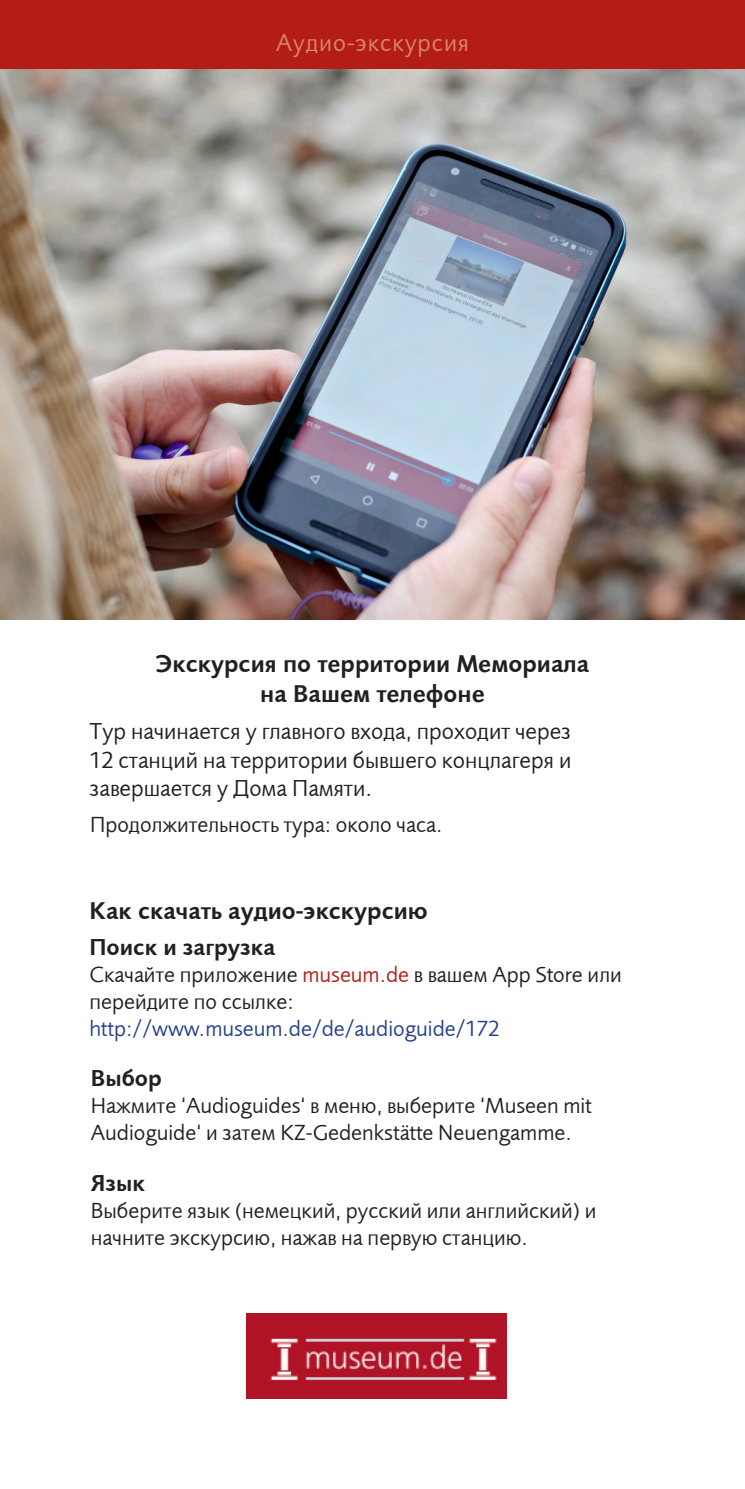
<style>
.page{position:relative;width:745px;height:1489px;background:#fff}
.page>*{position:absolute;margin:0;border:0;box-sizing:border-box;transform-origin:0 0}
.t1{font:25px "Foundry Sans Demi CY";color:#231f20}
.t2{font:25px "Foundry Sans Book CY";letter-spacing:.04em;color:#d7876b}
.t3{font:23.75px/28.5px "Foundry Sans Book CY";color:#231f20;text-align:justify}
.t4{font:23.75px "Foundry Sans Demi CY";color:#231f20}
.t5{font:22.5px/27px "Foundry Sans Book CY";color:#231f20}
.t6{font:22.5px "Foundry Sans Book CY";color:#253f8e}
.s1{color:#b41d15}
.s2{font-family:"Foundry Sans Book CE"}
</style>
<div class="page">
<img style="left:0;top:69px;width:744px;height:551px">
<div style="left:0;top:0;width:744px;height:69px;background:#b41d15"></div>
<img style="left:246px;top:1313px;width:260px;height:85px">
<p class="t2" style="left:276px;top:29px;width:194px">Аудио-экскурсия</p>
<p class="t1" style="left:155px;top:649px;width:435px">Экскурсия по территории Мемориала</p>
<p class="t1" style="left:260px;top:679px;width:226px">на Вашем телефоне</p>
<p class="t3" style="left:90px;top:717px;width:483px">Тур начинается у главного входа, проходит через 12 станций на территории бывшего концлагеря и завершается у Дома Памяти.</p>
<p class="t5" style="left:90px;top:810px;width:353px">Продолжительность тура: около часа.</p>
<p class="t1" style="left:89px;top:895px;width:340px">Как скачать аудио-экскурсию</p>
<p class="t4" style="left:89px;top:933px;width:187px">Поиск и загрузка</p>
<p class="t5" style="left:89px;top:960px;width:533px">Скачайте приложение <span class="s1">museum.de</span> в вашем App Store или перейдите по ссылке:</p>
<p class="t6" style="left:89px;top:1015px;width:411px">http://www.museum.de/de/audioguide/172</p>
<p class="t4" style="left:91px;top:1063px;width:73px">Выбор</p>
<p class="t5" style="left:91px;top:1091px;width:502px">Нажмите ‘Audioguides‘ в меню, выберите ‘Museen mit<br>Audioguide‘ и затем KZ-Gedenkst<span class="s2">ä</span>tte Neuengamme.</p>
<p class="t4" style="left:91px;top:1169px;width:56px">Язык</p>
<p class="t5" style="left:91px;top:1196px;width:507px">Выберите язык (немецкий, русский или английский) и начните экскурсию, нажав на первую станцию.</p>
</div>
